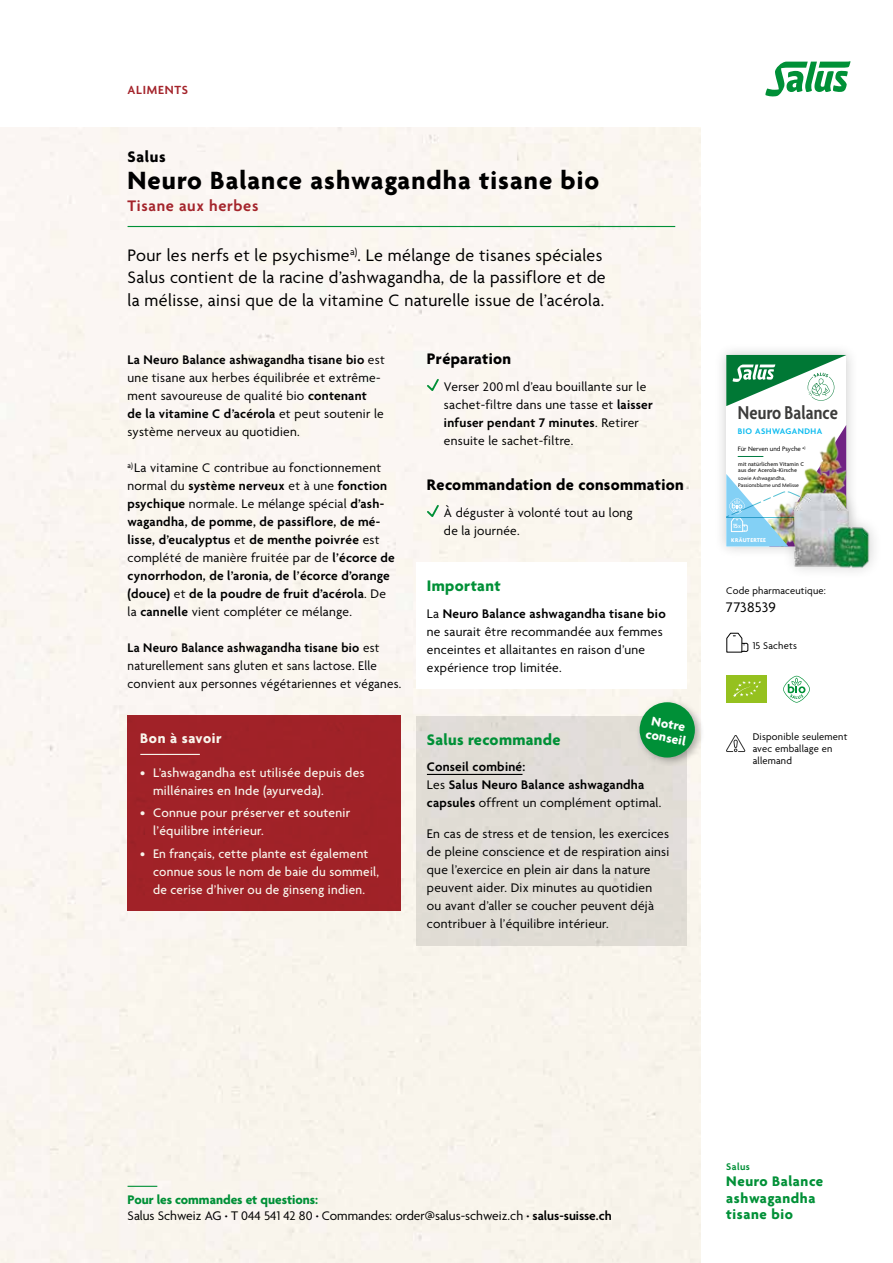
<style>
.page{position:relative;width:893px;height:1263px;background:#fff}
.page>*{position:absolute;margin:0;border:0;box-sizing:border-box;transform-origin:0 0}
.t1{font:700 27px "Agenda";letter-spacing:.04em;color:#000}
.t2{font:600 condensed 20.1px "Agenda";letter-spacing:.01em;color:#3c3c3b}
.t3{font:18px/22.5px "Agenda";letter-spacing:.02em;color:#000}
.t4{font:700 16.5px "Agenda";letter-spacing:.02em;color:#000}
.t5{font:700 16.5px "Agenda";letter-spacing:.02em;color:#009037}
.t6{font:600 16.5px "Agenda";letter-spacing:.04em;color:#a4242b}
.t7{font:700 15px/16.5px "Agenda";letter-spacing:.04em;color:#009037}
.t8{font:700 15px "Agenda";letter-spacing:.04em;color:#f9f6ed}
.t9{font:15px "Agenda";letter-spacing:.015em;color:#000}
.t10{font:13.5px/18px "Agenda";letter-spacing:.02em;color:#000}
.t11{font:600 13.5px/18px "Agenda";letter-spacing:.02em;color:#000}
.t12{font:500 13.5px/18px "Agenda";letter-spacing:.02em;color:#f9f6ed}
.t13{font:13.5px/16.2px "Agenda";color:#000}
.t14{font:700 13.5px/13.5px "Agenda";color:#fff}
.t15{font:600 12.75px "Agenda";letter-spacing:.06em;color:#a4242b}
.t16{font:10.5px/12px "Agenda";letter-spacing:.02em;color:#000}
.t17{font:600 10.5px "Agenda";letter-spacing:.04em;color:#009037}
.t18{font:600 8.85px "Agenda";letter-spacing:.05em;color:#0bbbef}
.t19{font:6.9px "Agenda";color:#000}
.t20{font:600 6.6px "Agenda";color:#fff;scale:1.04 1}
.t21{font:600 6px/6.3px "Agenda";letter-spacing:.01em;color:#3c3c3b}
.t22{font:700 6px "Agenda";letter-spacing:.05em;color:#fff}
.t23{font:5.7px/6.9px "Agenda";color:#000}
.s1{font-weight:600}
.s2{font-weight:400}
.s3{font-size:4.65px}
.s4{font-weight:700;color:#009037}
.s5{font-weight:700}
</style>
<div class="page">
<div style="left:0;top:128px;width:701px;height:1135px;background:#fbf6ef"></div>
<div style="left:714px;top:343px;width:144px;height:216px;background:#000;opacity:.2"></div>
<svg style="left:726px;top:355px;width:120px;height:191px"></svg>
<div style="left:781px;top:480px;width:101px;height:100px;background:#000;opacity:.2"></div>
<img style="left:787px;top:478px;width:87px;height:91px">
<div style="left:416px;top:716px;width:270px;height:229px;background:#e0dcd5"></div>
<div style="left:128px;top:715px;width:273px;height:196px;background:#a4242b"></div>
<hr style="left:140px;top:754px;width:60px;height:1px;background:#f9f6ed">
<hr style="left:128px;top:226px;width:547px;height:1px;background:#009037">
<svg style="left:425px;top:377px;width:15px;height:16px"></svg>
<svg style="left:425px;top:503px;width:15px;height:16px"></svg>
<hr style="left:427px;top:774px;width:95px;height:1px;background:#000">
<div style="left:635px;top:698px;width:69px;height:69px;background:#000;opacity:.3"></div>
<div style="left:640px;top:702px;width:55px;height:55px;background:#009037;border-radius:50%"></div>
<div style="left:416px;top:562px;width:270px;height:127px;background:#fff"></div>
<div style="left:726px;top:676px;width:41px;height:27px;background:#95c11f"></div>
<svg style="left:733px;top:681px;width:28px;height:16px"></svg>
<svg style="left:726px;top:632px;width:23px;height:21px"></svg>
<svg style="left:783px;top:676px;width:27px;height:27px"></svg>
<svg style="left:765px;top:61px;width:85px;height:35px"></svg>
<svg style="left:128px;top:1186px;width:29px;height:1px"></svg>
<svg style="left:726px;top:735px;width:19px;height:17px"></svg>
<p class="t15" style="left:128px;top:83px;width:62px">ALIMENTS</p>
<p class="t4" style="left:128px;top:147px;width:40px">Salus</p>
<h1 class="t1" style="left:128px;top:165px;width:473px">Neuro Balance ashwagandha tisane bio</h1>
<p class="t6" style="left:128px;top:197px;width:132px">Tisane aux herbes</p>
<h3 class="t3" style="left:128px;top:245px;width:480px">Pour les nerfs et le psychisme<sup>a)</sup>. Le mélange de tisanes spéciales<br>Salus contient de la racine d’ashwagandha, de la passiflore et de la mélisse, ainsi que de la vitamine C naturelle issue de l’acérola.</h3>
<p class="t10" style="left:128px;top:352px;width:259px"><span class="s1">La Neuro Balance ashwagandha tisane bio</span> est une tisane aux herbes équilibrée et extrême&shy;ment savoureuse de qualité bio <span class="s1">contenant<br>de la vitamine C d’acérola</span> et peut soutenir le système nerveux au quotidien.</p>
<p class="t11" style="left:128px;top:460px;width:269px"><sup>a)</sup><span class="s2">La vitamine C contribue au fonctionnement normal du</span> système nerveux <span class="s2">et à une</span> fonction psychique <span class="s2">normale. Le mélange spécial</span> d’ash&shy;wagandha, de pomme, de passiflore, de mé&shy;lisse, d’eucalyptus <span class="s2">et</span> de menthe poivrée <span class="s2">est complété de manière fruitée par de</span> l’écorce de cynorrhodon, de l’aronia, de l’écorce d’orange (douce) <span class="s2">et</span> de la poudre de fruit d’acérola<span class="s2">. De la</span> cannelle <span class="s2">vient compléter ce mélange.</span></p>
<p class="t10" style="left:128px;top:640px;width:275px"><span class="s1">La Neuro Balance ashwagandha tisane bio</span> est naturellement sans gluten et sans lactose. Elle convient aux personnes végétariennes et véganes.</p>
<p class="t8" style="left:140px;top:730px;width:83px">Bon à savoir</p>
<p class="t12" style="left:153px;top:765px;width:213px;text-indent:-13px">• L’ashwagandha est utilisée depuis des millénaires en Inde (ayurveda).</p>
<p class="t12" style="left:153px;top:805px;width:199px;text-indent:-13px">• Connue pour préserver et soutenir l’équilibre intérieur.</p>
<p class="t12" style="left:153px;top:845px;width:228px;text-indent:-13px">• En français, cette plante est également connue sous le nom de baie du sommeil, de cerise d’hiver ou de ginseng indien.</p>
<p class="t4" style="left:427px;top:350px;width:86px">Préparation</p>
<p class="t10" style="left:444px;top:379px;width:210px">Verser 200 ml d’eau bouillante sur le sachet-filtre dans une tasse et <span class="s1">laisser infuser pendant 7 minutes</span>. Retirer ensuite le sachet-filtre.</p>
<p class="t4" style="left:427px;top:476px;width:258px">Recommandation de consommation</p>
<p class="t10" style="left:444px;top:505px;width:190px">À déguster à volonté tout au long de la journée.</p>
<p class="t23" style="left:605px;top:482px;width:62px">Passionsblume und Melisse</p>
<p class="t5" style="left:427px;top:577px;width:75px">Important</p>
<p class="t10" style="left:427px;top:605px;width:240px">La <span class="s1">Neuro Balance ashwagandha tisane bio </span>ne saurait être recommandée aux femmes enceintes et allaitantes en raison d’une expérience trop limitée.</p>
<p class="t14" style="left:650px;top:714px;width:42px;rotate:11deg">Notre conseil</p>
<p class="t5" style="left:427px;top:731px;width:135px">Salus recommande</p>
<p class="t11" style="left:427px;top:759px;width:236px">Conseil combiné:<br><span class="s2">Les</span> Salus Neuro Balance ashwagandha capsules <span class="s2">offrent un complément optimal.</span></p>
<p class="t10" style="left:427px;top:826px;width:244px">En cas de stress et de tension, les exercices de pleine conscience et de respiration ainsi que l’exercice en plein air dans la nature peuvent aider. Dix minutes au quotidien ou avant d’aller se coucher peuvent déjà contribuer à l’équilibre intérieur.</p>
<h2 class="t2" style="left:738px;top:401px;width:102px">Neuro Balance</h2>
<p class="t18" style="left:738px;top:426px;width:86px">BIO ASHWAGANDHA</p>
<p class="t19" style="left:738px;top:445px;width:69px">Für Nerven und Psyche <sup>a)</sup></p>
<p class="t21" style="left:738px;top:461px;width:67px">mit natürlichem Vitamin C aus der Acerola-Kirsche</p>
<p class="t23" style="left:738px;top:475px;width:62px">sowie Ashwagandha,<br>Passionsblume und Melisse</p>
<p class="t20" style="left:733px;top:522px;width:9px">15<span class="s3">x</span></p>
<p class="t22" style="left:731px;top:536px;width:36px">KRÄUTERTEE</p>
<p class="t16" style="left:726px;top:586px;width:101px">Code pharmaceutique:</p>
<p class="t9" style="left:726px;top:599px;width:51px">7738539</p>
<p class="t16" style="left:753px;top:640px;width:46px">15 Sachets</p>
<p class="t16" style="left:753px;top:731px;width:96px">Disponible seulement avec emballage en allemand</p>
<p class="t13" style="left:128px;top:1192px;width:486px"><span class="s4">Pour les commandes et questions:<br></span>Salus Schweiz AG <span class="s5">·</span> T 044 541 42 80 <span class="s5">·</span> Commandes: order@salus-schweiz.ch <span class="s5">·</span> <span class="s1">salus-suisse.ch</span></p>
<p class="t17" style="left:726px;top:1160px;width:25px">Salus</p>
<p class="t7" style="left:726px;top:1174px;width:98px">Neuro Balance ashwagandha tisane bio</p>
</div>
